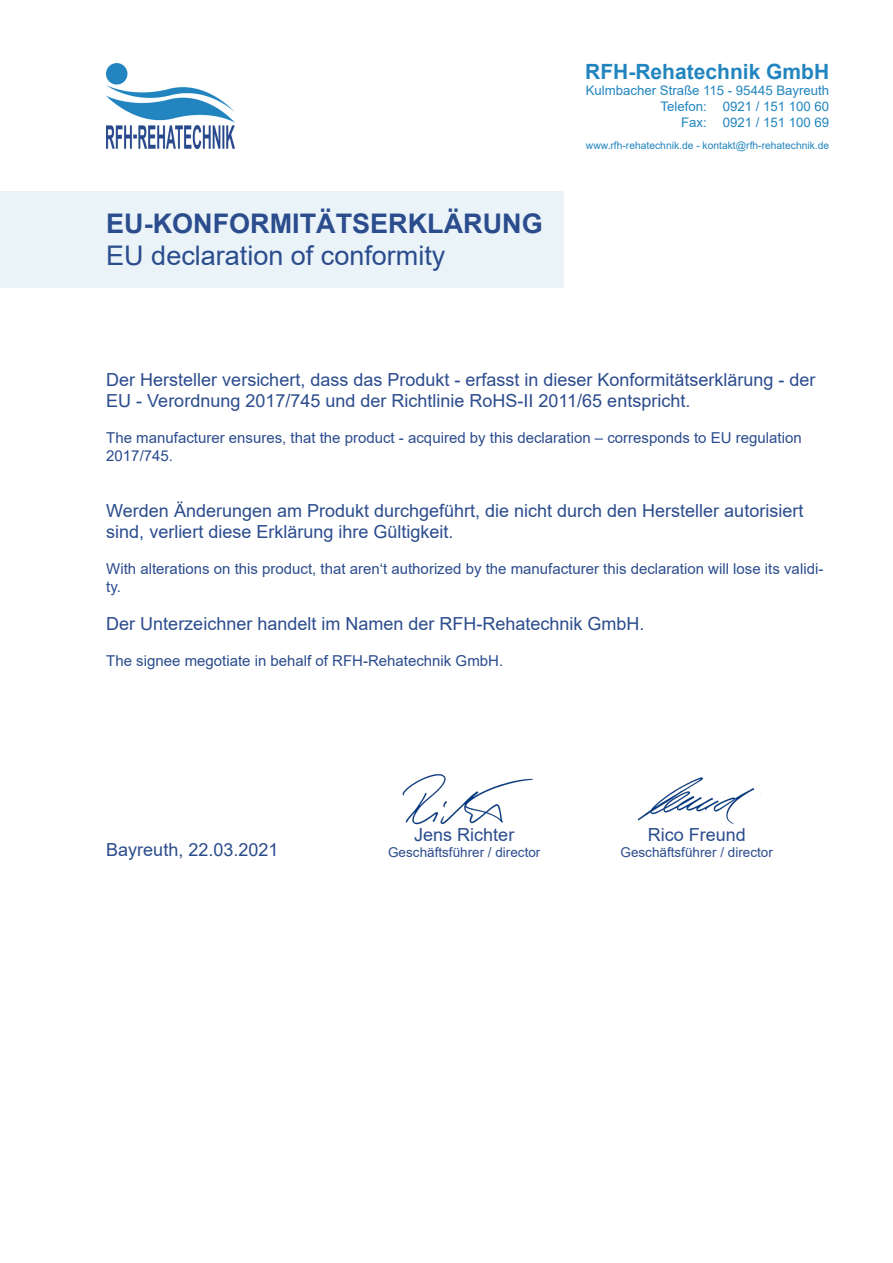
<style>
.page{position:relative;width:893px;height:1263px;background:#fff}
.page>*{position:absolute;margin:0;border:0;box-sizing:border-box;transform-origin:0 0}
.t1{font:27px "Arial";color:#2b4c8d}
.t2{font:700 27px "Arial";color:#2b4c8d}
.t3{font:700 21px "Arial";color:#2285bf}
.t4{font:18px/21.6px "Arial";color:#2b4c8d}
.t5{font:15px/18px "Arial";color:#2b4c8d}
.t6{font:13.5px "Arial";color:#2b4c8d}
.t7{font:13.2px/15.9px "Arial";color:#2285bf;text-align:justify}
.t8{font:10.35px "Arial";color:#2285bf}
</style>
<div class="page">
<img style="left:637px;top:777px;width:124px;height:47px">
<img style="left:402px;top:774px;width:132px;height:51px">
<img style="left:106px;top:64px;width:128px;height:85px">
<div style="left:0;top:191px;width:564px;height:96px;background:#e9f3f8"></div>
<p class="t3" style="left:585px;top:57px;width:245px">RFH-Rehatechnik GmbH</p>
<p class="t7" style="left:723px;top:82px;width:108px;text-indent:-137px">Kulmbacher Straße 115 - 95445 Bayreuth 0921 / 151 100 60<br>0921 / 151 100 69</p>
<p class="t7" style="left:660px;top:98px;width:48px;text-align:right">Telefon:<br>Fax:</p>
<h1 class="t2" style="left:106px;top:205px;width:438px">EU-KONFORMITÄTSERKLÄRUNG</h1>
<h1 class="t1" style="left:106px;top:237px;width:341px">EU declaration of conformity</h1>
<p class="t8" style="left:586px;top:138px;width:245px">www.rfh-rehatechnik.de - kontakt@rfh-rehatechnik.de</p>
<p class="t4" style="left:106px;top:368px;width:711px">Der Hersteller versichert, dass das Produkt - erfasst in dieser Konformitätserklärung - der<br>EU - Verordnung 2017/745 und der Richtlinie RoHS-II 2011/65 entspricht.</p>
<p class="t5" style="left:106px;top:429px;width:697px">The manufacturer ensures, that the product - acquired by this declaration – corresponds to EU regulation<br>2017/745.</p>
<p class="t4" style="left:106px;top:500px;width:698px">Werden Änderungen am Produkt durchgeführt, die nicht durch den Hersteller autorisiert sind, verliert diese Erklärung ihre Gültigkeit.</p>
<p class="t5" style="left:106px;top:560px;width:719px">With alterations on this product, that aren‘t authorized by the manufacturer this declaration will lose its validi&shy;ty.</p>
<p class="t4" style="left:106px;top:613px;width:540px">Der Unterzeichner handelt im Namen der RFH-Rehatechnik GmbH.</p>
<p class="t5" style="left:106px;top:652px;width:398px">The signee megotiate in behalf of RFH-Rehatechnik GmbH.</p>
<p class="t4" style="left:106px;top:839px;width:174px">Bayreuth, 22.03.2021</p>
<p class="t4" style="left:414px;top:823px;width:102px">Jens Richter</p>
<p class="t6" style="left:388px;top:843px;width:154px">Geschäftsführer / director</p>
<p class="t4" style="left:648px;top:823px;width:100px">Rico Freund</p>
<p class="t6" style="left:620px;top:843px;width:154px">Geschäftsführer / director</p>
</div>
